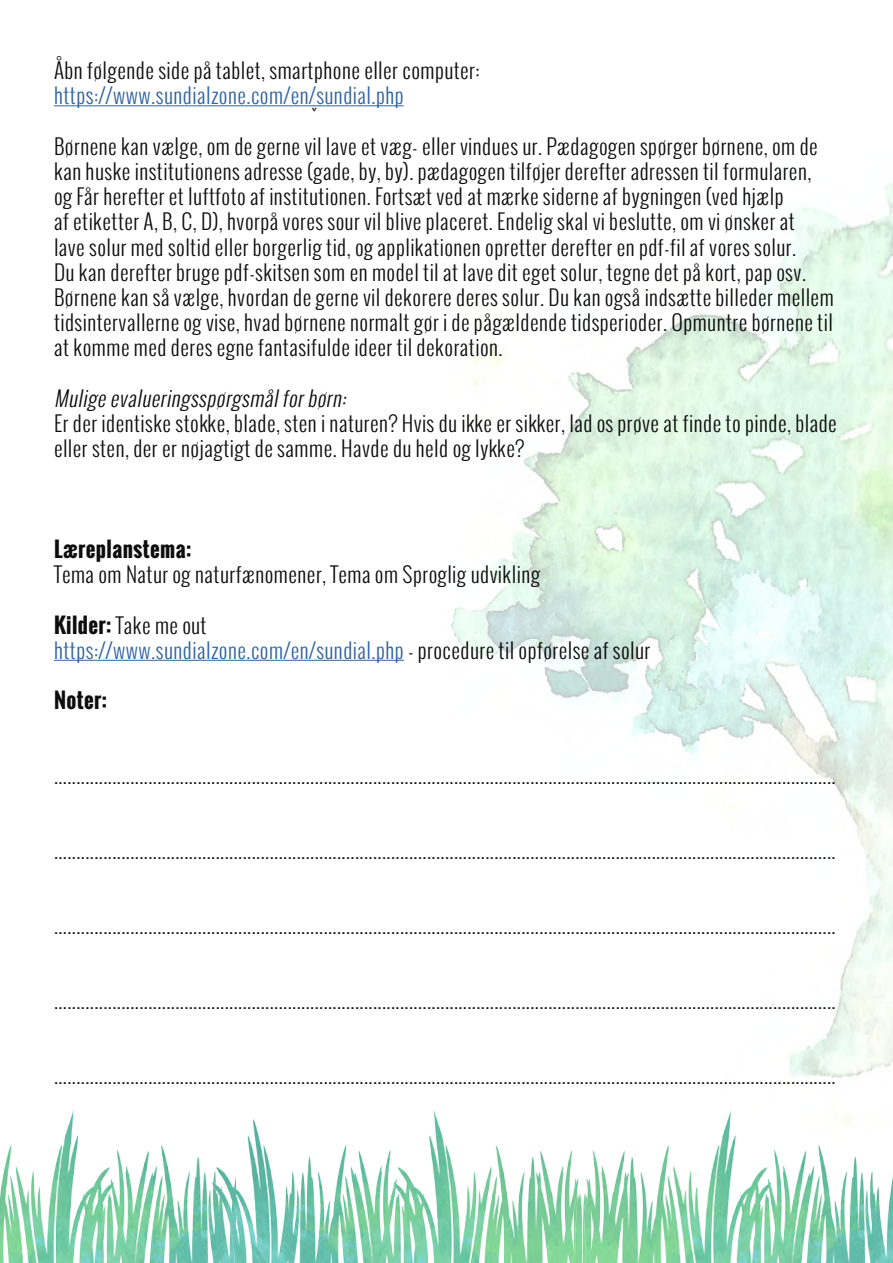
<style>
.page{position:relative;width:893px;height:1263px;background:#fff}
.page>*{position:absolute;margin:0;border:0;box-sizing:border-box;transform-origin:0 0}
.t1{font:300 21px/25.2px "Oswald";letter-spacing:.02em;color:#000}
.t2{font:300 21px/25.2px "Oswald";letter-spacing:.02em;color:#275b9b}
.t3{font:italic 300 21px "Oswald";color:#000}
.t4{font:700 21px "Oswald";letter-spacing:.02em;color:#000}
.s1{font-weight:700;color:#000}
.s2{color:#000}
</style>
<div class="page">
<img style="left:450px;top:183px;width:443px;height:895px">
<img style="left:0;top:1109px;width:211px;height:154px">
<img style="left:590px;top:1110px;width:303px;height:153px">
<img style="left:211px;top:1110px;width:379px;height:153px">
<hr style="left:54px;top:106px;width:350px;height:1px;background:#275b9b">
<hr style="left:54px;top:660px;width:350px;height:1px;background:#275b9b">
<p class="t1" style="left:54px;top:58px;width:427px">Åbn følgende side på tablet, smartphone eller computer:</p>
<p class="t2" style="left:54px;top:83px;width:351px">https://www.sundialzone.com/en/sundial.php</p>
<p class="t1" style="left:54px;top:133px;width:781px">Børnene kan vælge, om de gerne vil lave et væg- eller vindues ur. Pædagogen spørger børnene, om de kan huske institutionens adresse (gade, by, by). pædagogen tilføjer derefter adressen til formularen, og Får herefter et luftfoto af institutionen. Fortsæt ved at mærke siderne af bygningen (ved hjælp<br>af etiketter A, B, C, D), hvorpå vores sour vil blive placeret. Endelig skal vi beslutte, om vi ønsker at<br>lave solur med soltid eller borgerlig tid, og applikationen opretter derefter en pdf-fil af vores solur.<br>Du kan derefter bruge pdf-skitsen som en model til at lave dit eget solur, tegne det på kort, pap osv.<br>Børnene kan så vælge, hvordan de gerne vil dekorere deres solur. Du kan også indsætte billeder mellem tidsintervallerne og vise, hvad børnene normalt gør i de pågældende tidsperioder. Opmuntre børnene til at komme med deres egne fantasifulde ideer til dekoration.</p>
<p class="t3" style="left:54px;top:384px;width:298px">Mulige evalueringsspørgsmålforbørn:</p>
<p class="t1" style="left:54px;top:410px;width:784px">Er der identiske stokke, blade, sten i naturen? Hvis du ikke er sikker, lad os prøve at finde to pinde, blade eller sten, der er nøjagtigt de samme. Havde du held og lykke?</p>
<p class="t1" style="left:311px;top:103px;width:8px">ˇ</p>
<p class="t4" style="left:54px;top:533px;width:139px">Læreplanstema:</p>
<p class="t1" style="left:54px;top:562px;width:488px">Tema om Natur og naturfænomener, Tema om Sproglig udvikling</p>
<p class="t2" style="left:54px;top:612px;width:598px"><span class="s1">Kilder:</span> <span class="s2">Take me out<br></span>https://www.sundialzone.com/en/sundial.php <span class="s2">- procedure til opførelse af solur</span></p>
<p class="t4" style="left:54px;top:684px;width:55px">Noter:</p>
<p class="t1" style="left:54px;top:763px;width:783px">..............................................................................................................................................................................</p>
<p class="t1" style="left:54px;top:838px;width:783px">..............................................................................................................................................................................</p>
<p class="t1" style="left:54px;top:913px;width:783px">..............................................................................................................................................................................</p>
<p class="t1" style="left:54px;top:988px;width:783px">..............................................................................................................................................................................</p>
<p class="t1" style="left:54px;top:1063px;width:783px">..............................................................................................................................................................................</p>
</div>
